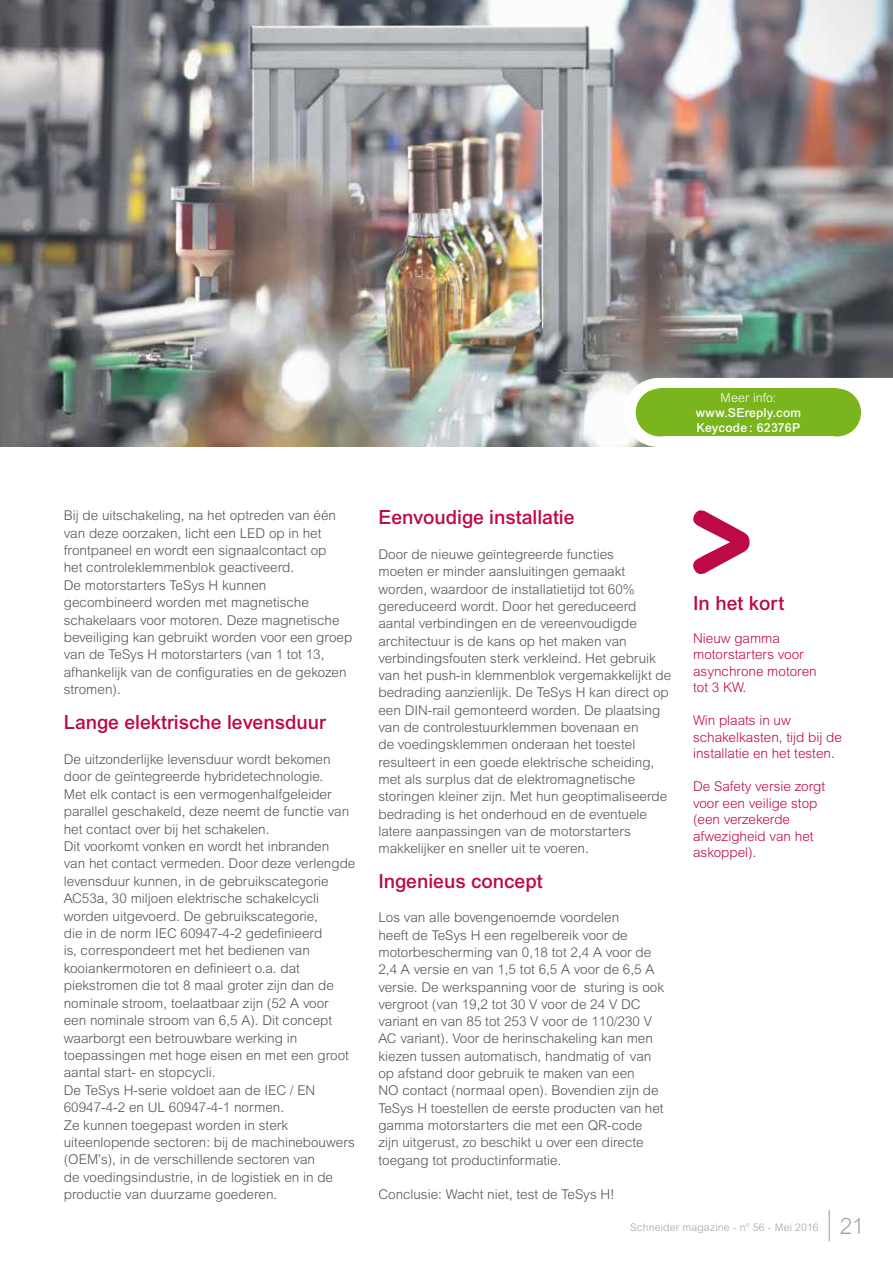
<style>
.page{position:relative;width:893px;height:1263px;background:#fff}
.page>*{position:absolute;margin:0;border:0;box-sizing:border-box;transform-origin:0 0}
.t1{font:500 19.5px "Arial MT Std";color:#bd0a47}
.t2{font:300 13.5px/17.4px "Arial MT Std";color:#505559}
.t3{font:300 13.5px/16.5px "Arial MT Std";color:#bd0a47}
.t4{font:500 12.3px/14.7px "Arial MT Std";letter-spacing:.015em;color:#fff}
.t5{font:300 12.3px "Arial MT Std";letter-spacing:.01em;color:#fff}
.t6{font:300 10.5px "Arial MT Std";letter-spacing:.015em;color:#9fa4a5}
.s1{font-family:"Arial Rounded MT";font-size:22.5px}
</style>
<div class="page">
<img style="left:0;top:0;width:893px;height:446px">
<svg style="left:693px;top:510px;width:56px;height:65px"></svg>
<svg style="left:624px;top:378px;width:269px;height:69px"></svg>
<div style="left:660px;top:389px;width:177px;height:47px;background:#7ab51d"></div>
<div style="left:636px;top:389px;width:48px;height:47px;background:#7ab51d;border-radius:50%"></div>
<div style="left:813px;top:389px;width:48px;height:47px;background:#7ab51d;border-radius:50%"></div>
<hr style="left:829px;top:1210px;width:1px;height:31px;background:#9fa4a5">
<p class="t5" style="left:720px;top:391px;width:57px">Meer info:</p>
<p class="t4" style="left:696px;top:405px;width:107px">www.SEreply.com<br>Keycode : 62376P</p>
<p class="t2" style="left:64px;top:507px;width:290px">Bij de uitschakeling, na het optreden van één van deze oorzaken, licht een LED op in het frontpaneel en wordt een signaalcontact op<br>het controleklemmenblok geactiveerd.<br>De motorstarters TeSys H kunnen gecombineerd worden met magnetische schakelaars voor motoren. Deze magnetische beveiliging kan gebruikt worden voor een groep van de TeSys H motorstarters (van 1 tot 13, afhankelijk van de configuraties en de gekozen stromen).</p>
<h1 class="t1" style="left:64px;top:711px;width:264px">Lange elektrische levensduur</h1>
<p class="t2" style="left:64px;top:750px;width:293px">De uitzonderlijke levensduur wordt bekomen door de geïntegreerde hybridetechnologie.<br>Met elk contact is een vermogenhalfgeleider parallel geschakeld, deze neemt de functie van het contact over bij het schakelen.<br>Dit voorkomt vonken en wordt het inbranden<br>van het contact vermeden. Door deze verlengde levensduur kunnen, in de gebruikscategorie AC53a, 30 miljoen elektrische schakelcycli worden uitgevoerd. De gebruikscategorie,<br>die in de norm IEC 60947-4-2 gedefinieerd<br>is, correspondeert met het bedienen van kooiankermotoren en definieert o.a. dat piekstromen die tot 8 maal groter zijn dan de nominale stroom, toelaatbaar zijn (52 A voor<br>een nominale stroom van 6,5 A). Dit concept waarborgt een betrouwbare werking in toepassingen met hoge eisen en met een groot aantal start- en stopcycli.<br>De TeSys H-serie voldoet aan de IEC / EN 60947-4-2 en UL 60947-4-1 normen.<br>Ze kunnen toegepast worden in sterk uiteenlopende sectoren: bij de machinebouwers (OEM’s), in de verschillende sectoren van<br>de voedingsindustrie, in de logistiek en in de productie van duurzame goederen.</p>
<h1 class="t1" style="left:378px;top:506px;width:198px">Eenvoudige installatie</h1>
<p class="t2" style="left:378px;top:546px;width:294px">Door de nieuwe geïntegreerde functies<br>moeten er minder aansluitingen gemaakt worden, waardoor de installatietijd tot 60% gereduceerd wordt. Door het gereduceerd aantal verbindingen en de vereenvoudigde architectuur is de kans op het maken van verbindingsfouten sterk verkleind. Het gebruik van het push-in klemmenblok vergemakkelijkt de bedrading aanzienlijk. De TeSys H kan direct op een DIN-rail gemonteerd worden. De plaatsing van de controlestuurklemmen bovenaan en<br>de voedingsklemmen onderaan het toestel resulteert in een goede elektrische scheiding, met als surplus dat de elektromagnetische storingen kleiner zijn. Met hun geoptimaliseerde bedrading is het onderhoud en de eventuele latere aanpassingen van de motorstarters makkelijker en sneller uit te voeren.</p>
<h1 class="t1" style="left:378px;top:869px;width:166px">Ingenieus concept</h1>
<p class="t2" style="left:378px;top:909px;width:287px">Los van alle bovengenoemde voordelen<br>heeft de TeSys H een regelbereik voor de motorbescherming van 0,18 tot 2,4 A voor de 2,4 A versie en van 1,5 tot 6,5 A voor de 6,5 A versie. De werkspanning voor de sturing is ook vergroot (van 19,2 tot 30 V voor de 24 V DC variant en van 85 tot 253 V voor de 110/230 V AC variant). Voor de herinschakeling kan men kiezen tussen automatisch, handmatig of van op afstand door gebruik te maken van een<br>NO contact (normaal open). Bovendien zijn de TeSys H toestellen de eerste producten van het gamma motorstarters die met een QR-code zijn uitgerust, zo beschikt u over een directe toegang tot productinformatie.</p>
<p class="t2" style="left:378px;top:1186px;width:238px">Conclusie: Wacht niet, test de TeSys H!</p>
<h1 class="t1" style="left:693px;top:591px;width:93px">In het kort</h1>
<p class="t3" style="left:693px;top:629px;width:125px">Nieuw gamma motorstarters voor asynchrone motoren tot 3 KW.</p>
<p class="t3" style="left:693px;top:712px;width:150px">Win plaats in uw schakelkasten, tijd bij de installatie en het testen.</p>
<p class="t3" style="left:693px;top:778px;width:134px">De Safety versie zorgt voor een veilige stop (een verzekerde afwezigheid van het askoppel).</p>
<p class="t6" style="left:630px;top:1221px;width:236px">Schneider magazine - n° 56 - Mei 2016 <span class="s1">21</span></p>
</div>
